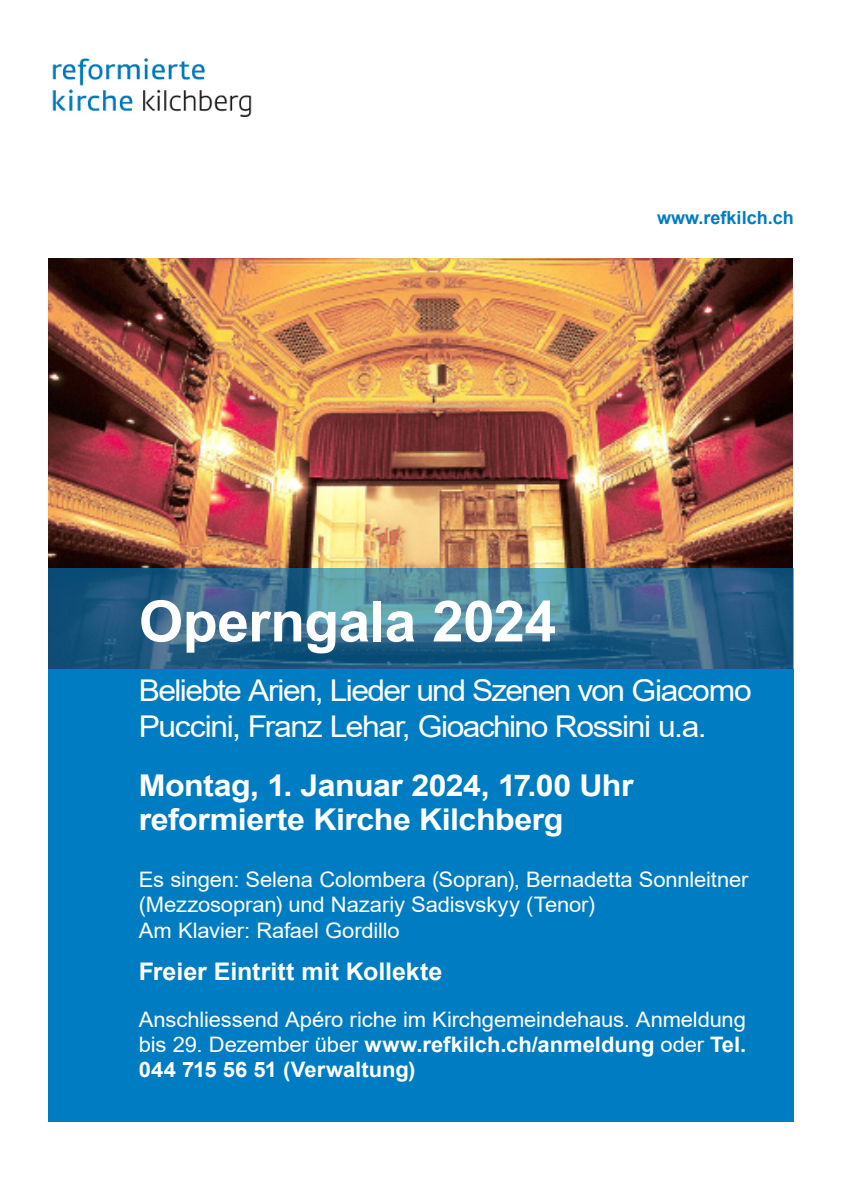
<style>
.page{position:relative;width:842px;height:1191px;background:#fff}
.page>*{position:absolute;margin:0;border:0;box-sizing:border-box;transform-origin:0 0}
.Front_Titel_fett{font:700 57px "Arial";letter-spacing:-.015em;color:#fff}
.Front_Untertitel{font:30px/36px "Arial";letter-spacing:-.05em;color:#fff;scale:1.06 1}
.Front_Untertitel-2{font:700 30px "Arial";letter-spacing:-.015em;color:#fff;scale:1.07 1}
.Front_Untertitel-3{font:700 24.2px "Arial";letter-spacing:-.005em;color:#fff}
.Front_Untertitel-4{font:21.3px/25px "Arial";letter-spacing:-.01em;color:#fff}
.Front_Webadresse{font:700 18px "Arial";color:#007cc2}
.s1{font-weight:700}
</style>
<div class="page">
<img style="left:48px;top:258px;width:744px;height:310px">
<div style="left:48px;top:669px;width:746px;height:453px;background:#007cc2"></div>
<svg style="left:48px;top:568px;width:746px;height:101px;background:#326a8b"></svg>
<img style="left:52px;top:58px;width:200px;height:58px">
<p class="Front_Webadresse" style="left:657px;top:205px;width:138px">www.refkilch.ch</p>
<p class="Front_Titel_fett" style="left:139px;top:581px;width:419px">Operngala 2024</p>
<p class="Front_Untertitel" style="left:139px;top:672px;width:580px">Beliebte Arien, Lieder und Szenen von Giacomo<br>Puccini, Franz Lehar, Gioachino Rossini u.a.</p>
<p class="Front_Untertitel-2" style="left:139px;top:764px;width:464px">Montag, 1. Januar 2024, 17.00 Uhr</p>
<p class="Front_Untertitel-2" style="left:139px;top:798px;width:398px">reformierte Kirche Kilchberg</p>
<p class="Front_Untertitel-4" style="left:139px;top:867px;width:611px">Es singen: Selena Colombera (Sopran), Bernadetta Sonnleitner (Mezzosopran) und Nazariy Sadisvskyy (Tenor)</p>
<p class="Front_Untertitel-4" style="left:139px;top:917px;width:262px">Am Klavier: Rafael Gordillo</p>
<p class="Front_Untertitel-3" style="left:139px;top:954px;width:305px">Freier Eintritt mit Kollekte</p>
<p class="Front_Untertitel-4" style="left:139px;top:1006px;width:609px;text-align:justify">Anschliessend Apéro riche im Kirchgemeindehaus. Anmeldung bis 29. Dezember über <span class="s1">www.refkilch.ch/anmeldung</span> oder <span class="s1">Tel.<br>044 715 56 51 (Verwaltung)</span></p>
</div>
